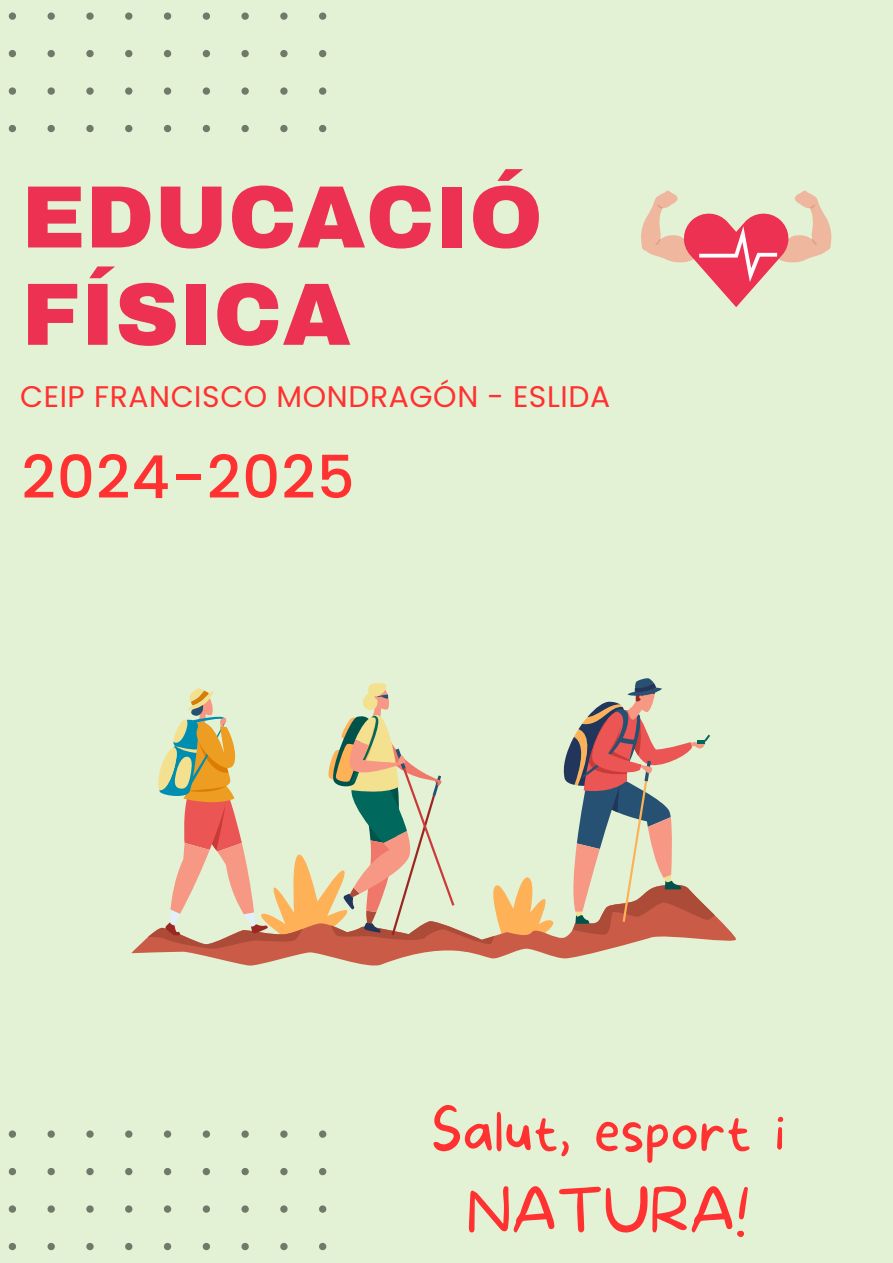
<style>
.page{position:relative;width:893px;height:1263px;background:#e3f2d5}
.page>*{position:absolute;margin:0;border:0;box-sizing:border-box;transform-origin:0 0}
.t1{font:900 88.5px/97.4px "Archivo";color:#ec3152}
.t2{font:500 59.25px "Poppins";letter-spacing:.02em;color:#ff3131}
.t3{font:100 58.35px/81.2px "More Sugar";color:#ff3131;text-align:center}
.t4{font:29.78px "Poppins";letter-spacing:.02em;color:#ff3131}
</style>
<div class="page">
<svg style="left:8px;top:12px;width:318px;height:120px"></svg>
<svg style="left:8px;top:1130px;width:318px;height:121px"></svg>
<svg style="left:131px;top:915px;width:605px;height:50px"></svg>
<svg style="left:148px;top:678px;width:567px;height:271px"></svg>
<svg style="left:641px;top:190px;width:190px;height:117px"></svg>
<p class="t1" style="left:22px;top:169px;width:523px">EDUCACIÓ<br>FÍSICA</p>
<h1 class="t4" style="left:20px;top:376px;width:591px">CEIP FRANCISCO MONDRAGÓN - ESLIDA</h1>
<p class="t2" style="left:22px;top:436px;width:335px">2024-2025</p>
<p class="t3" style="left:431px;top:1092px;width:356px">Salut, esport i<br>NATURA!</p>
</div>
